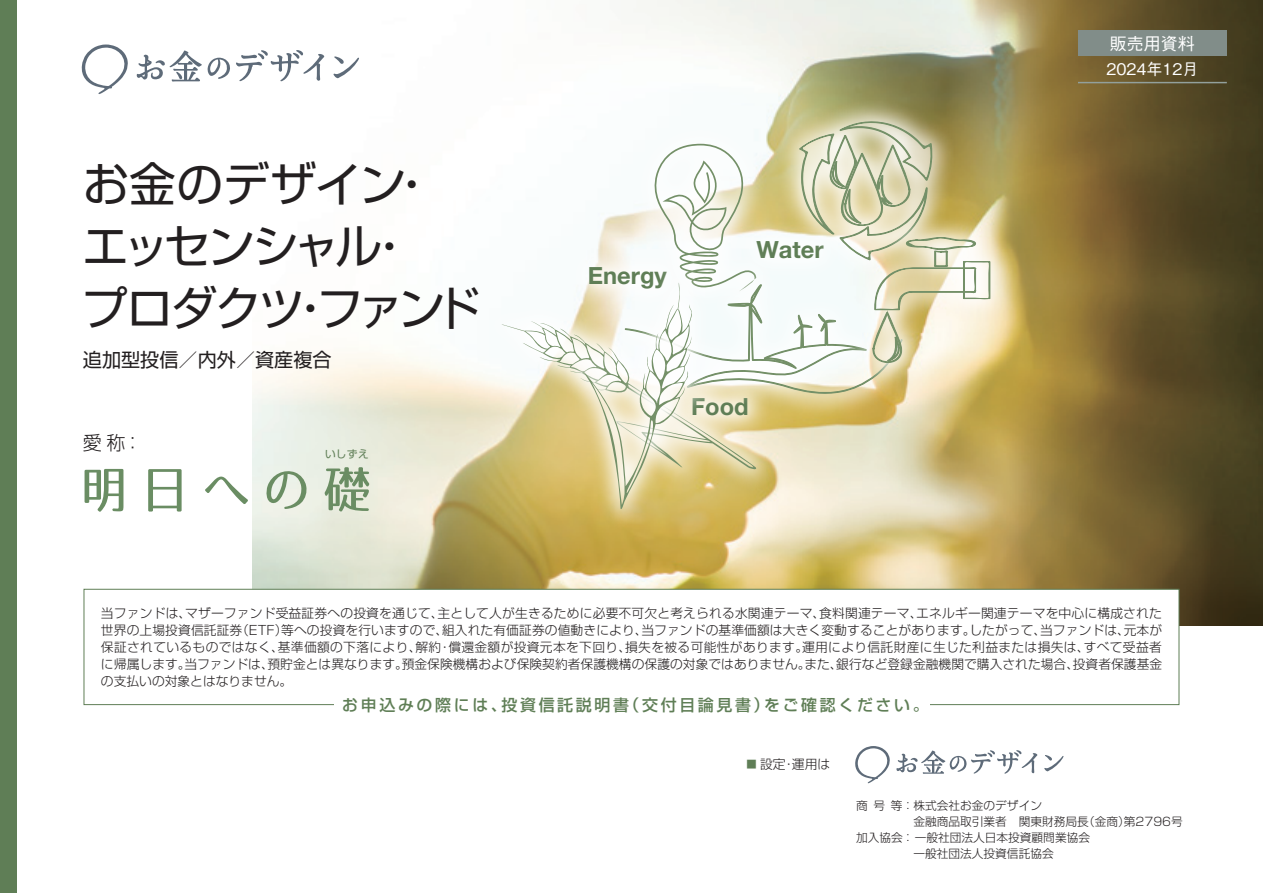
<style>
.page{position:relative;width:1263px;height:893px;background:#fff}
.page>*{position:absolute;margin:0;border:0;box-sizing:border-box;transform-origin:0 0}
.t1{font:46.8px/61.7px "Shin Go Pr 6 N";letter-spacing:-.06em;color:#231f20}
.t2{font:700 23.7px "Helvetica Neue LT Std";color:#5f7e56}
.t3{font:19.2px "Shin Go Pr 6 N";color:#231f20}
.t4{font:300 19.2px "Shin Go Pr 6 N";color:#231f20}
.t5{font:500 16.95px "Gothic BBB Pr 6 N";color:#fff}
.t6{font:500 15.9px "Shin Go Pr 6 N";letter-spacing:.165em;color:#5f7e56}
.t7{font:500 15.9px "Gothic BBB Pr 6 N";color:#fff}
.t8{font:300 12.75px/17px "Shin Go Pr 6 N";color:#231f20;text-align:justify}
.t9{font:300 11.7px "Shin Go Pr 6 N";color:#231f20}
.t10{font:10.65px "Shin Go Pr 6 N";color:#5f7e56}
.s1{font-size:10.2px;color:#5f7e56}
</style>
<div class="page">
<img style="left:252px;top:0;width:1011px;height:625px">
<svg style="left:469px;top:230px;width:320px;height:333px"></svg>
<svg style="left:855px;top:746px;width:35px;height:37px"></svg>
<svg style="left:1044px;top:755px;width:19px;height:16px"></svg>
<svg style="left:896px;top:750px;width:141px;height:24px"></svg>
<svg style="left:81px;top:44px;width:47px;height:50px"></svg>
<svg style="left:333px;top:56px;width:26px;height:22px"></svg>
<svg style="left:137px;top:50px;width:187px;height:32px"></svg>
<div style="left:0;top:0;width:17px;height:893px;background:#5f7e56"></div>
<div style="left:84px;top:589px;width:1095px;height:116px;background:#fff;border:1px solid #5f7e56"></div>
<svg style="left:777px;top:98px;width:179px;height:21px;background:#a4a06a"></svg>
<svg style="left:85px;top:469px;width:38px;height:43px"></svg>
<svg style="left:148px;top:469px;width:34px;height:43px"></svg>
<svg style="left:205px;top:476px;width:43px;height:28px"></svg>
<svg style="left:266px;top:468px;width:41px;height:41px;background:#c5d3c0"></svg>
<svg style="left:325px;top:467px;width:44px;height:45px;background:#a9bca0"></svg>
<div style="left:1078px;top:31px;width:149px;height:25px;background:#818d89"></div>
<hr style="left:1078px;top:82px;width:149px;height:1px;background:#92a09c">
<div style="left:334px;top:697px;width:595px;height:16px;background:#fff"></div>
<svg style="left:990px;top:214px;width:24px;height:172px;background:#dcc888"></svg>
<svg style="left:480px;top:119px;width:510px;height:436px"></svg>
<h1 class="t1" style="left:81px;top:150px;width:401px">お金のデザイン・エッセンシャル・<br>プロダクツ・ファンド</h1>
<h3 class="t3" style="left:83px;top:344px;width:250px">追加型投信／内外／資産複合</h3>
<h3 class="t4" style="left:83px;top:427px;width:61px">愛称：</h3>
<p class="t10" style="left:325px;top:445px;width:45px">いしずえ</p>
<h2 class="t2" style="left:588px;top:261px;width:81px">Energy</h2>
<h2 class="t2" style="left:756px;top:235px;width:69px">Water</h2>
<h2 class="t2" style="left:691px;top:392px;width:59px">Food</h2>
<h3 class="t5" style="left:1110px;top:30px;width:87px">販売用資料</h3>
<p class="t7" style="left:1106px;top:57px;width:94px">2024年12月</p>
<p class="t8" style="left:101px;top:603px;width:1063px">当ファンドは、マザーファンド受益証券への投資を通じて、主として人が生きるために必要不可欠と考えられる水関連テーマ、食料関連テーマ、エネルギー関連テーマを中心に構成された世界の上場投資信託証券（ETF）等への投資を行いますので、組入れた有価証券の値動きにより、当ファンドの基準価額は大きく変動することがあります。したがって、当ファンドは、元本が保証されているものではなく、基準価額の下落により、解約・償還金額が投資元本を下回り、損失を被る可能性があります。運用により信託財産に生じた利益または損失は、すべて受益者に帰属します。当ファンドは、預貯金とは異なります。預金保険機構および保険契約者保護機構の保護の対象ではありません。また、銀行など登録金融機関で購入された場合、投資者保護基金の支払いの対象とはなりません。</p>
<p class="t6" style="left:342px;top:692px;width:588px">お申込みの際には、投資信託説明書（交付目論見書）をご確認ください。</p>
<p class="t8" style="left:746px;top:755px;width:85px"><span class="s1">■</span> 設定・運用は</p>
<p class="t9" style="left:856px;top:796px;width:188px">商 号等：株式会社お金のデザイン</p>
<p class="t9" style="left:913px;top:812px;width:271px">金融商品取引業者　関東財務局長（金商）第2796号</p>
<p class="t9" style="left:856px;top:828px;width:236px">加入協会： 一般社団法人日本投資顧問業協会</p>
<p class="t9" style="left:913px;top:843px;width:142px">一般社団法人投資信託協会</p>
</div>
